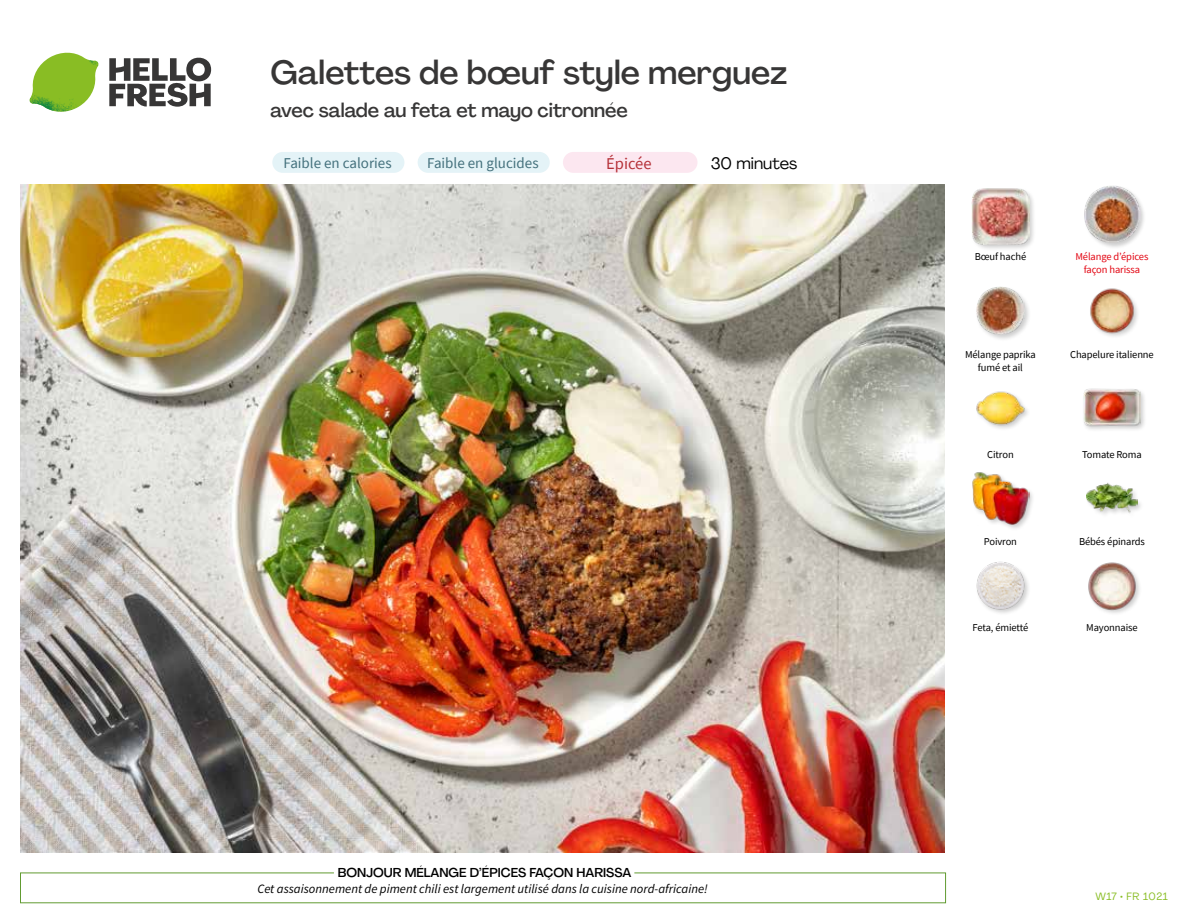
<style>
.page{position:relative;width:1188px;height:918px;background:#fff}
.page>*{position:absolute;margin:0;border:0;box-sizing:border-box;transform-origin:0 0}
.t1{font:500 33px "Agrandir";color:#373636}
.t2{font:500 19.5px "Agrandir";color:#373636}
.t3{font:16.5px "Agrandir";color:#000}
.t4{font:16.5px "Source Sans Pro";color:#b53138}
.t5{font:15px "Source Sans Pro";color:#43707c}
.t6{font:italic 12.75px "Source Sans Pro";color:#000}
.t7{font:500 12.75px "Agrandir";color:#000}
.t8{font:10.5px/13.5px "Source Sans Pro";letter-spacing:-.01em;color:#000;text-align:center}
.t9{font:10.5px/13.5px "Source Sans Pro";letter-spacing:-.01em;color:#e30613;text-align:center}
.t10{font:10.5px "Agrandir";letter-spacing:.05em;color:#89bd24}
</style>
<div class="page">
<svg style="left:109px;top:57px;width:102px;height:50px"></svg>
<svg style="left:34px;top:53px;width:62px;height:40px"></svg>
<img style="left:67px;top:53px;width:32px;height:26px">
<img style="left:33px;top:75px;width:59px;height:11px">
<img style="left:29px;top:79px;width:61px;height:33px">
<img style="left:65px;top:86px;width:27px;height:25px">
<img style="left:21px;top:184px;width:924px;height:668px">
<div style="left:563px;top:152px;width:135px;height:21px;background:#fce7f0;border-radius:10px"></div>
<div style="left:418px;top:152px;width:132px;height:21px;background:#e4f3f7;border-radius:10px"></div>
<div style="left:272px;top:152px;width:132px;height:21px;background:#e4f3f7;border-radius:10px"></div>
<img style="left:1088px;top:562px;width:52px;height:51px">
<img style="left:976px;top:561px;width:53px;height:52px">
<div style="left:1085px;top:483px;width:59px;height:36px;background:#000;opacity:.2"></div>
<img style="left:1087px;top:482px;width:50px;height:37px">
<div style="left:972px;top:471px;width:63px;height:60px;background:#000;opacity:.2"></div>
<img style="left:972px;top:471px;width:57px;height:55px">
<div style="left:1082px;top:388px;width:65px;height:45px;background:#000;opacity:.2"></div>
<img style="left:1083px;top:388px;width:58px;height:45px">
<img style="left:976px;top:391px;width:52px;height:38px">
<img style="left:1090px;top:288px;width:48px;height:49px">
<div style="left:975px;top:286px;width:56px;height:56px;background:#000;opacity:.2"></div>
<img style="left:976px;top:286px;width:49px;height:49px">
<div style="left:1083px;top:185px;width:64px;height:64px;background:#000;opacity:.2"></div>
<img style="left:1083px;top:185px;width:58px;height:58px">
<div style="left:971px;top:188px;width:65px;height:63px;background:#000;opacity:.2"></div>
<img style="left:972px;top:188px;width:57px;height:57px">
<h1 class="t1" style="left:271px;top:52px;width:518px">Galettes de bœuf style merguez</h1>
<h2 class="t2" style="left:271px;top:98px;width:359px">avec salade au feta et mayo citronnée</h2>
<h3 class="t5" style="left:284px;top:153px;width:110px">Faible en calories</h3>
<h3 class="t5" style="left:427px;top:153px;width:113px">Faible en glucides</h3>
<h3 class="t3" style="left:711px;top:153px;width:88px">30 minutes</h3>
<h3 class="t4" style="left:606px;top:153px;width:47px">Épicée</h3>
<p class="t7" style="left:338px;top:864px;width:295px">BONJOUR MÉLANGE D’ÉPICES FAÇON HARISSA</p>
<p class="t6" style="left:257px;top:881px;width:452px">Cet assaisonnement de piment chili est largement utilisé dans la cuisine nord-africaine!</p>
<p class="t8" style="left:975px;top:249px;width:53px">Bœuf haché</p>
<p class="t9" style="left:1075px;top:249px;width:75px">Mélange d’épices façon harissa</p>
<p class="t8" style="left:965px;top:347px;width:72px">Mélange paprika fumé et ail</p>
<p class="t8" style="left:1070px;top:347px;width:85px">Chapelure italienne</p>
<p class="t8" style="left:987px;top:448px;width:28px">Citron</p>
<p class="t8" style="left:1082px;top:448px;width:61px">Tomate Roma</p>
<p class="t8" style="left:984px;top:535px;width:35px">Poivron</p>
<p class="t8" style="left:1079px;top:535px;width:67px">Bébés épinards</p>
<p class="t8" style="left:973px;top:621px;width:57px">Feta, émietté</p>
<p class="t8" style="left:1086px;top:621px;width:53px">Mayonnaise</p>
<p class="t10" style="left:1096px;top:890px;width:74px">W17 • FR 1021</p>
</div>
